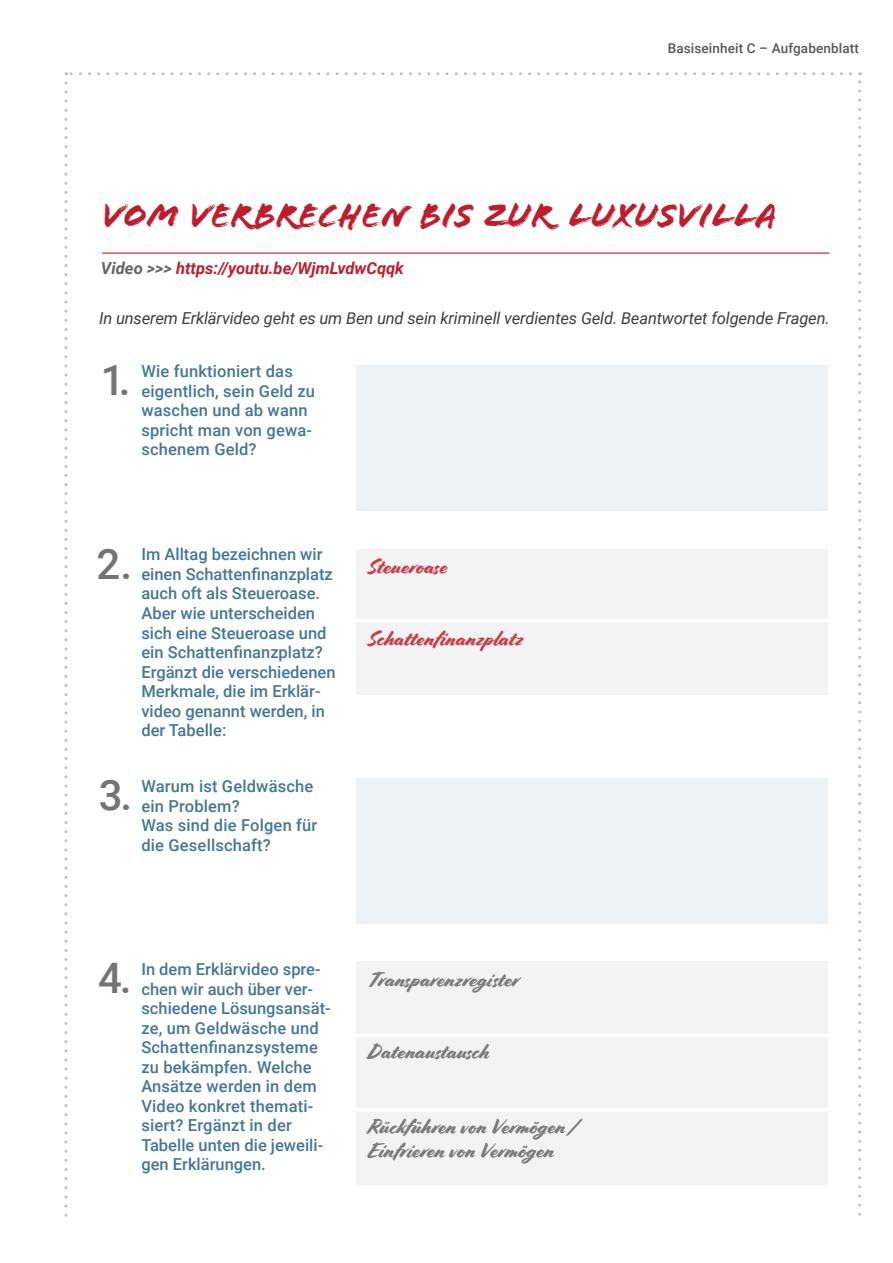
<style>
.page{position:relative;width:893px;height:1263px;background:#fff}
.page>*{position:absolute;margin:0;border:0;box-sizing:border-box;transform-origin:0 0}
.t1{font:500 42px "Roboto";color:#747474}
.t2{font:36px "Flood";letter-spacing:.01em;color:#be1d2c}
.t3{font:21px/24px "Cortado";color:#7b7b7b}
.t4{font:21px "Cortado";color:#c83f4c}
.t5{font:500 16.5px/19.5px "Roboto";color:#479}
.t6{font:italic 16.5px "Roboto";letter-spacing:-.01em;color:#3e3d40}
.t7{font:italic 700 16.5px "Roboto";color:#be1d2c}
.t8{font:500 13.5px "Roboto";letter-spacing:.01em;color:#58585a}
.s1{color:#646464}
</style>
<div class="page">
<svg style="left:64px;top:83px;width:3px;height:1134px"></svg>
<svg style="left:858px;top:72px;width:3px;height:1144px"></svg>
<svg style="left:66px;top:72px;width:785px;height:3px"></svg>
<div style="left:357px;top:549px;width:471px;height:146px;background:#f4f3f4"></div>
<hr style="left:102px;top:252px;width:727px;height:2px;background:#be1d2c">
<div style="left:357px;top:961px;width:471px;height:223px;background:#f4f3f4"></div>
<hr style="left:355px;top:619px;width:474px;height:3px;background:#fff">
<hr style="left:355px;top:1033px;width:474px;height:4px;background:#fff">
<hr style="left:355px;top:1108px;width:474px;height:3px;background:#fff">
<div style="left:357px;top:365px;width:471px;height:146px;background:#ecf1f5"></div>
<div style="left:357px;top:778px;width:471px;height:146px;background:#ecf1f5"></div>
<p class="t8" style="left:668px;top:38px;width:193px">Basiseinheit C – Aufgabenblatt</p>
<h2 class="t2" style="left:102px;top:195px;width:676px">VOM VERBRECHEN BIS ZUR LUXUSVILLA</h2>
<p class="t7" style="left:101px;top:256px;width:304px"><span class="s1">Video &gt;&gt;&gt;</span> https://youtu.be/WjmLvdwCqqk</p>
<p class="t6" style="left:99px;top:307px;width:732px">In unserem Erklärvideo geht es um Ben und sein kriminell verdientes Geld. Beantwortet folgende Fragen.</p>
<h1 class="t1" style="left:101px;top:351px;width:31px">1.</h1>
<p class="t5" style="left:141px;top:361px;width:175px">Wie funktioniert das eigentlich, sein Geld zu waschen und ab wann spricht man von gewa&shy;schenem Geld?</p>
<h1 class="t1" style="left:97px;top:534px;width:37px">2.</h1>
<p class="t5" style="left:141px;top:544px;width:196px">Im Alltag bezeichnen wir einen Schattenfinanzplatz auch oft als Steueroase.<br>Aber wie unterscheiden sich eine Steueroase und ein Schattenfinanzplatz?<br>Ergänzt die verschiedenen<br>Merkmale, die im Erklär&shy;video genannt werden, in der Tabelle:</p>
<h1 class="t1" style="left:99px;top:766px;width:35px">3.</h1>
<p class="t5" style="left:141px;top:776px;width:178px">Warum ist Geldwäsche ein Problem?<br>Was sind die Folgen für die Gesellschaft?</p>
<p class="t4" style="left:368px;top:554px;width:81px">Steueroase</p>
<p class="t4" style="left:368px;top:626px;width:157px">Schattenfinanzplatz</p>
<h1 class="t1" style="left:98px;top:949px;width:35px">4.</h1>
<p class="t5" style="left:141px;top:959px;width:191px">In dem Erklärvideo spre&shy;chen wir auch über ver&shy;schiedene Lösungsansät&shy;ze, um Geldwäsche und<br>Schattenfinanzsysteme zu bekämpfen. Welche<br>Ansätze werden in dem<br>Video konkret themati&shy;siert? Ergänzt in der<br>Tabelle unten die jeweili&shy;gen Erklärungen.</p>
<p class="t3" style="left:368px;top:968px;width:152px">Transparenzregister</p>
<p class="t3" style="left:368px;top:1040px;width:123px">Datenaustausch</p>
<p class="t3" style="left:368px;top:1115px;width:210px">Rückführen von Vermögen /<br>Einfrieren von Vermögen</p>
</div>
